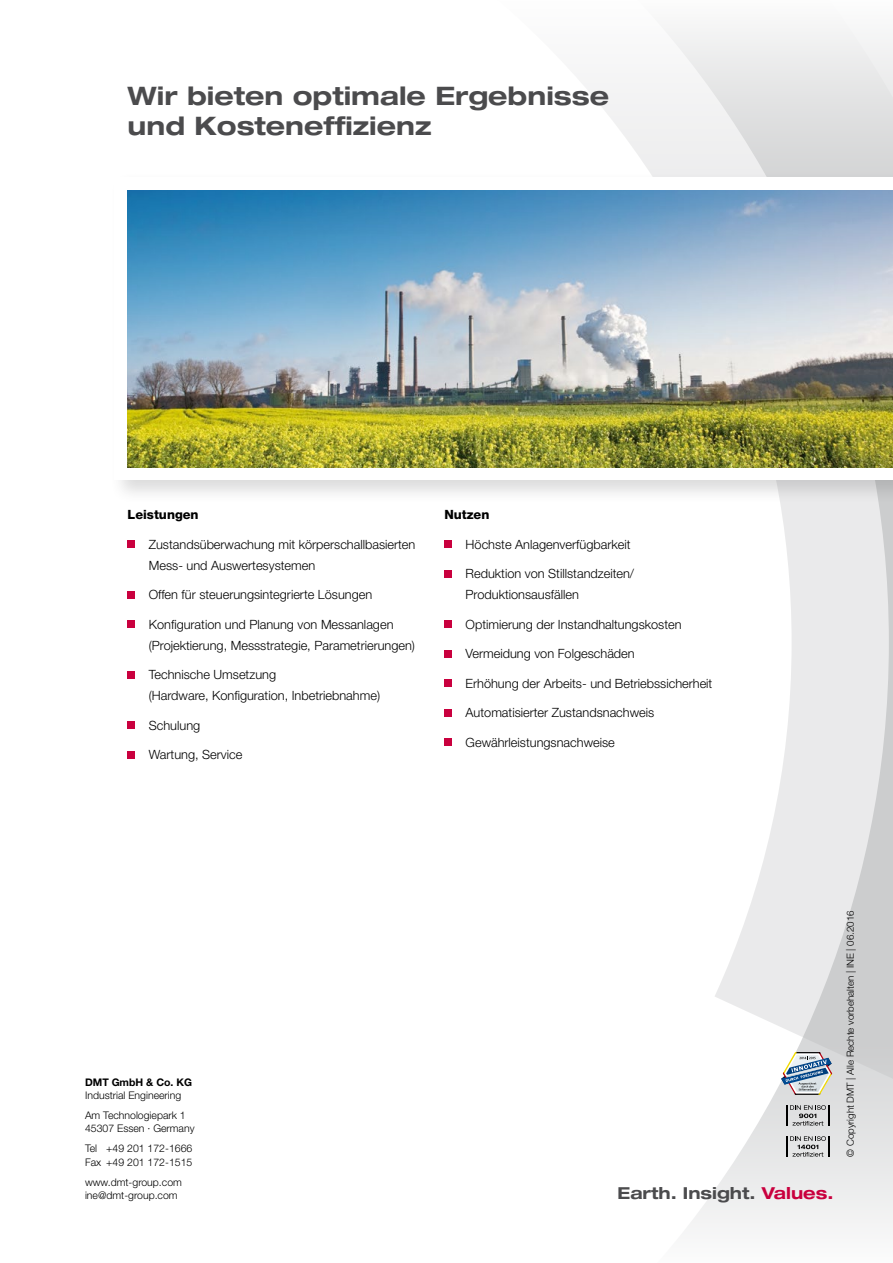
<style>
.page{position:relative;width:893px;height:1263px;background:#fff}
.page>*{position:absolute;margin:0;border:0;box-sizing:border-box;transform-origin:0 0}
.t1{font:700 expanded 25.5px/30px "Helvetica Neue";color:#4b4b4d}
.t2{font:700 expanded 16.5px "Helvetica Neue";color:#4b4b4d}
.t3{font:300 12.75px/21px "Helvetica Neue LT";color:#000}
.t4{font:800 12.75px "Helvetica Neue LT";color:#000}
.t5{font:300 10.5px/20px "Helvetica Neue LT";color:#000}
.t6{font:700 10.5px "Helvetica Neue LT";color:#000}
.t7{font:300 9.75px "Helvetica Neue LT";color:#000}
.s1{color:#c9003e}
</style>
<div class="page">
<svg style="left:127px;top:503px;width:766px;height:532px"></svg>
<svg style="left:582px;top:28px;width:311px;height:145px;fill:#efefef"></svg>
<svg style="left:781px;top:1052px;width:51px;height:43px"></svg>
<svg style="left:787px;top:1105px;width:42px;height:20px"></svg>
<svg style="left:787px;top:1136px;width:42px;height:20px"></svg>
<div style="left:128px;top:540px;width:7px;height:8px;background:#c9003e"></div>
<div style="left:128px;top:591px;width:7px;height:7px;background:#c9003e"></div>
<div style="left:128px;top:620px;width:7px;height:8px;background:#c9003e"></div>
<div style="left:128px;top:671px;width:7px;height:7px;background:#c9003e"></div>
<div style="left:128px;top:721px;width:7px;height:8px;background:#c9003e"></div>
<div style="left:128px;top:751px;width:7px;height:7px;background:#c9003e"></div>
<div style="left:110px;top:173px;width:783px;height:330px;background:#4b4b4d;opacity:.2"></div>
<div style="left:115px;top:178px;width:778px;height:302px;background:#fff"></div>
<img style="left:128px;top:190px;width:765px;height:277px">
<div style="left:444px;top:540px;width:8px;height:8px;background:#c9003e"></div>
<div style="left:444px;top:570px;width:8px;height:7px;background:#c9003e"></div>
<div style="left:444px;top:620px;width:8px;height:8px;background:#c9003e"></div>
<div style="left:444px;top:650px;width:8px;height:7px;background:#c9003e"></div>
<div style="left:444px;top:679px;width:8px;height:8px;background:#c9003e"></div>
<div style="left:444px;top:709px;width:8px;height:7px;background:#c9003e"></div>
<div style="left:444px;top:738px;width:8px;height:8px;background:#c9003e"></div>
<h1 class="t1" style="left:128px;top:80px;width:483px">Wir bieten optimale Ergebnisse und Kosteneffizienz</h1>
<p class="t4" style="left:128px;top:507px;width:73px">Leistungen</p>
<p class="t3" style="left:149px;top:533px;width:268px">Zustandsüberwachung mit körperschallbasierten<br>Mess- und Auswertesystemen</p>
<p class="t3" style="left:149px;top:584px;width:225px">Offen für steuerungsintegrierte Lösungen</p>
<p class="t3" style="left:149px;top:613px;width:268px">Konfiguration und Planung von Messanlagen (Projektierung, Messstrategie, Parametrierungen)</p>
<p class="t3" style="left:149px;top:664px;width:233px">Technische Umsetzung<br>(Hardware, Konfiguration, Inbetriebnahme)</p>
<p class="t3" style="left:149px;top:714px;width:53px">Schulung</p>
<p class="t3" style="left:149px;top:744px;width:95px">Wartung, Service</p>
<p class="t4" style="left:444px;top:507px;width:47px">Nutzen</p>
<p class="t3" style="left:466px;top:533px;width:166px">Höchste Anlagenverfügbarkeit</p>
<p class="t3" style="left:466px;top:563px;width:170px">Reduktion von Stillstandzeiten/<br>Produktionsausfällen</p>
<p class="t3" style="left:466px;top:613px;width:218px">Optimierung der Instandhaltungskosten</p>
<p class="t3" style="left:466px;top:643px;width:171px">Vermeidung von Folgeschäden</p>
<p class="t3" style="left:466px;top:672px;width:248px">Erhöhung der Arbeits- und Betriebssicherheit</p>
<p class="t3" style="left:466px;top:702px;width:190px">Automatisierter Zustandsnachweis</p>
<p class="t3" style="left:466px;top:731px;width:151px">Gewährleistungsnachweise</p>
<p class="t6" style="left:85px;top:1075px;width:108px">DMT GmbH &amp; Co. KG</p>
<p class="t5" style="left:85px;top:1085px;width:102px">Industrial Engineering<br>Am Technologiepark 1</p>
<p class="t5" style="left:85px;top:1118px;width:111px">45307 Essen · Germany<br>Tel +49 201 172-1666</p>
<p class="t5" style="left:85px;top:1152px;width:109px">Fax +49 201 172-1515 www.dmt-group.com</p>
<p class="t5" style="left:85px;top:1185px;width:94px">ine@dmt-group.com</p>
<p class="t2" style="left:617px;top:1183px;width:217px">Earth. Insight. <span class="s1">Values.</span></p>
<p class="t7" style="left:844px;top:1157px;width:248px;rotate:-90deg">© Copyright DMT | Alle Rechte vorbehalten | INE | 06.2016</p>
</div>
